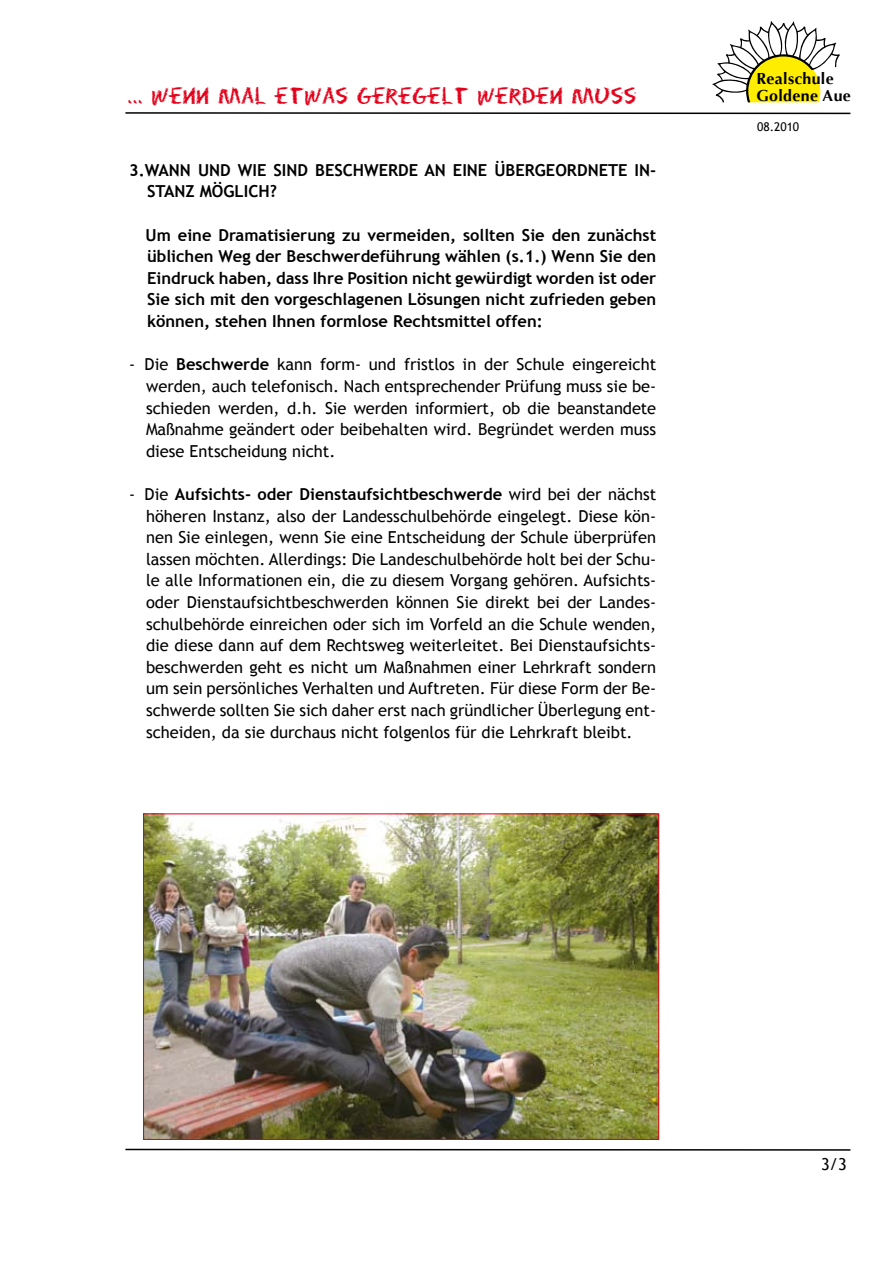
<style>
.page{position:relative;width:893px;height:1263px;background:#fff}
.page>*{position:absolute;margin:0;border:0;box-sizing:border-box;transform-origin:0 0}
.t1{font:21px "Eraser Dust";color:#e2001a}
.t2{font:16.5px/21.6px "Trebuchet MS";color:#000;text-align:justify}
.t3{font:700 16.5px/21.6px "Trebuchet MS";color:#000}
.t4{font:700 15.9px/17.1px "Optima";letter-spacing:.02em;color:#000}
.t5{font:12px "Trebuchet MS";color:#000}
.s1{font-weight:700}
</style>
<div class="page">
<svg style="left:125px;top:21px;width:726px;height:94px"></svg>
<svg style="left:125px;top:1148px;width:726px;height:3px"></svg>
<img style="left:145px;top:815px;width:512px;height:323px">
<p class="t1" style="left:128px;top:84px;width:511px">... WENN MAL ETWAS GEREGELT WERDEN MUSS</p>
<p class="t3" style="left:147px;top:159px;width:511px;text-indent:-18px">3.WANN UND WIE SIND BESCHWERDE AN EINE ÜBERGEORDNETE IN-<br>STANZ MÖGLICH?</p>
<p class="t3" style="left:146px;top:224px;width:512px;text-align:justify">Um eine Dramatisierung zu vermeiden, sollten Sie den zunächst üblichen Weg der Beschwerdeführung wählen (s.1.) Wenn Sie den Eindruck haben, dass Ihre Position nicht gewürdigt worden ist oder Sie sich mit den vorgeschlagenen Lösungen nicht zufrieden geben können, stehen Ihnen formlose Rechtsmittel offen:</p>
<p class="t2" style="left:146px;top:354px;width:512px;text-indent:-17px">- Die <span class="s1">Beschwerde</span> kann form- und fristlos in der Schule eingereicht werden, auch telefonisch. Nach entsprechender Prüfung muss sie be&shy;schieden werden, d.h. Sie werden informiert, ob die beanstandete Maßnahme geändert oder beibehalten wird. Begründet werden muss diese Entscheidung nicht.</p>
<p class="t2" style="left:146px;top:483px;width:512px;text-indent:-17px">- Die <span class="s1">Aufsichts- oder Dienstaufsichtbeschwerde</span> wird bei der nächst höheren Instanz, also der Landesschulbehörde eingelegt. Diese kön&shy;nen Sie einlegen, wenn Sie eine Entscheidung der Schule überprüfen lassen möchten. Allerdings: Die Landeschulbehörde holt bei der Schu&shy;le alle Informationen ein, die zu diesem Vorgang gehören. Aufsichts&shy;oder Dienstaufsichtbeschwerden können Sie direkt bei der Landes&shy;schulbehörde einreichen oder sich im Vorfeld an die Schule wenden, die diese dann auf dem Rechtsweg weiterleitet. Bei Dienstaufsichts&shy;beschwerden geht es nicht um Maßnahmen einer Lehrkraft sondern um sein persönliches Verhalten und Auftreten. Für diese Form der Be&shy;schwerde sollten Sie sich daher erst nach gründlicher Überlegung ent&shy;scheiden, da sie durchaus nicht folgenlos für die Lehrkraft bleibt.</p>
<p class="t4" style="left:757px;top:70px;width:96px">Realschule<br>Goldene Aue</p>
<p class="t5" style="left:757px;top:119px;width:44px">08.2010</p>
<p class="t2" style="left:821px;top:1154px;width:27px">3/3</p>
</div>
